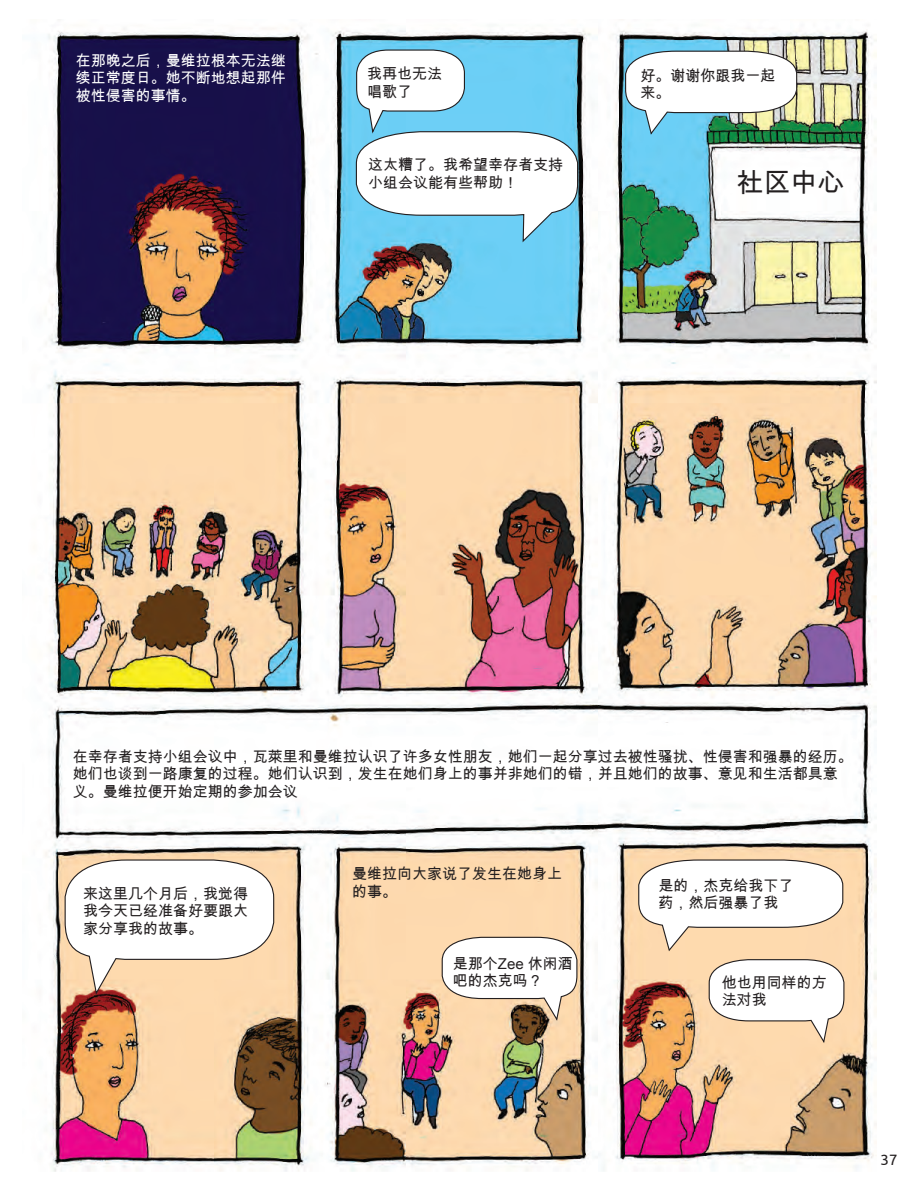
<style>
.page{position:relative;width:918px;height:1188px;background:#fff}
.page>*{position:absolute;margin:0;border:0;box-sizing:border-box;transform-origin:0 0}
.t1{font:27px "Arial Unicode MS";color:#231f20}
.t2{font:15px/17.5px "Arial Unicode MS";color:#231f20}
.t3{font:15px/17.5px "Arial Unicode MS";color:#fff;text-align:justify}
.t4{font:15px "Ubuntu";color:#231f20}
</style>
<div class="page">
<img style="left:45px;top:27px;width:832px;height:1145px">
<svg style="left:355px;top:49px;width:224px;height:195px"></svg>
<svg style="left:624px;top:50px;width:174px;height:86px"></svg>
<svg style="left:64px;top:859px;width:211px;height:137px"></svg>
<svg style="left:638px;top:859px;width:206px;height:94px"></svg>
<svg style="left:441px;top:936px;width:137px;height:86px"></svg>
<svg style="left:708px;top:959px;width:137px;height:86px"></svg>
<p class="t3" style="left:76px;top:51px;width:211px">在那晚之后，曼维拉根本无法继续正常度日。她不断地想起那件被性侵害的事情。</p>
<p class="t2" style="left:367px;top:65px;width:77px">我再也无法唱歌了</p>
<p class="t2" style="left:640px;top:66px;width:137px">好。谢谢你跟我一起来。</p>
<p class="t2" style="left:368px;top:156px;width:196px">这太糟了。我希望幸存者支持小组会议能有些帮助！</p>
<h1 class="t1" style="left:737px;top:163px;width:110px">社区中心</h1>
<p class="t2" style="left:73px;top:747px;width:781px">在幸存者支持小组会议中，瓦萊里和曼维拉认识了许多女性朋友，她们一起分享过去被性骚扰、性侵害和强暴的经历。她们也谈到一路康复的过程。她们认识到，发生在她们身上的事并非她们的错，并且她们的故事、意见和生活都具意义。曼维拉便开始定期的参加会议</p>
<p class="t2" style="left:83px;top:884px;width:166px;text-align:justify">来这里几个月后，我觉得我今天已经准备好要跟大家分享我的故事。</p>
<p class="t2" style="left:352px;top:865px;width:211px">曼维拉向大家说了发生在她身上的事。</p>
<p class="t2" style="left:453px;top:954px;width:122px">是那个Zee 休闲酒吧的杰克吗？</p>
<p class="t2" style="left:658px;top:876px;width:137px">是的，杰克给我下了药，然后强暴了我</p>
<p class="t2" style="left:722px;top:973px;width:107px">他也用同样的方法对我</p>
<p class="t4" style="left:881px;top:1150px;width:18px">37</p>
</div>
